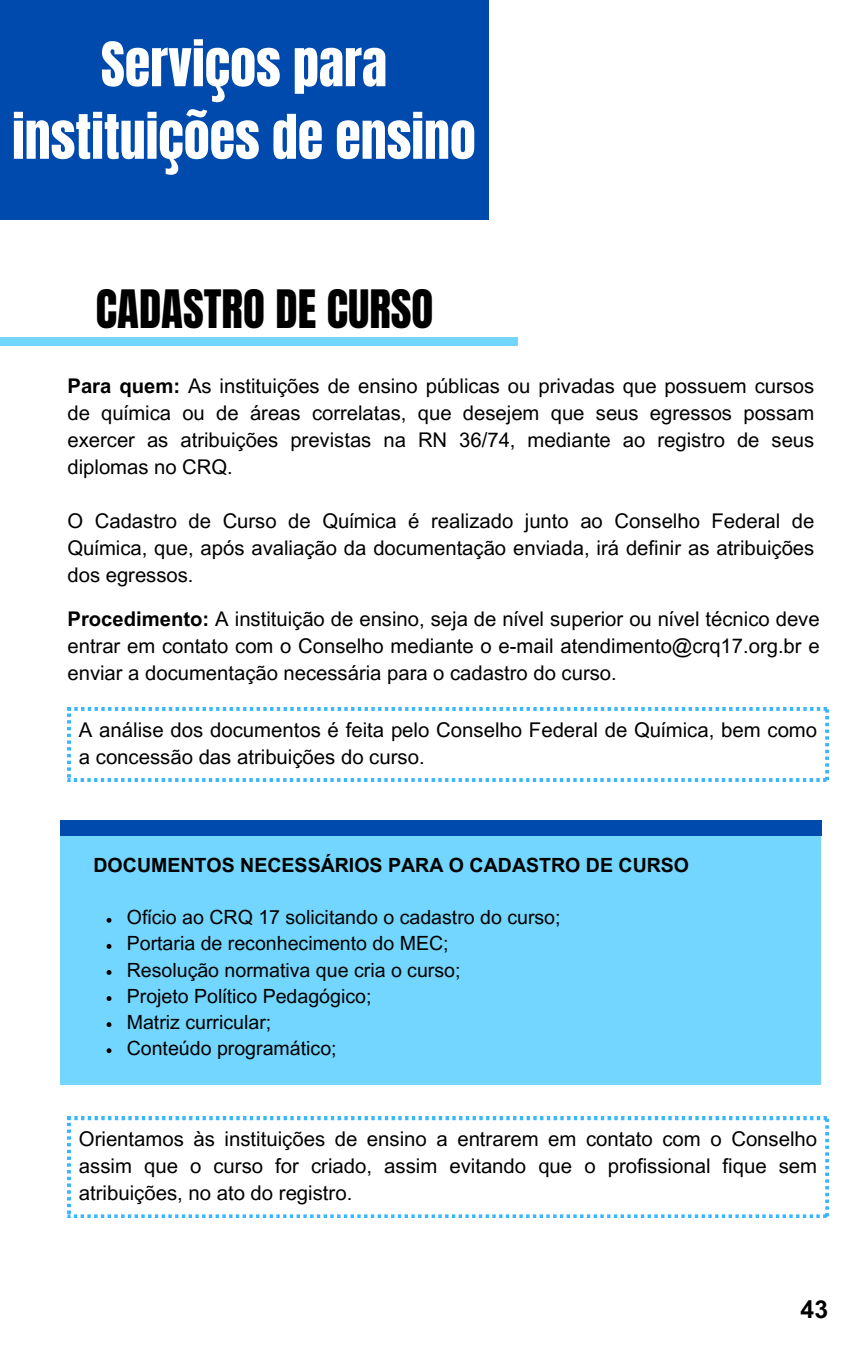
<style>
.page{position:relative;width:864px;height:1350px;background:#fff}
.page>*{position:absolute;margin:0;border:0;box-sizing:border-box;transform-origin:0 0}
.t1{font:51.98px/72.5px "Anton";color:#fff;text-align:center}
.t2{font:45px "Anton";color:#000}
.t3{font:700 24.75px "Arial MT Pro";color:#000}
.t4{font:20.25px/27px "Arial MT Pro";color:#000;text-align:justify}
.t5{font:19.57px "Arial MT Pro";color:#000}
.t6{font:700 19.57px "Arial MT Pro";color:#000}
.s1{font-weight:700}
</style>
<div class="page">
<div style="left:0;top:0;width:489px;height:220px;background:#004aad"></div>
<div style="left:0;top:337px;width:518px;height:9px;background:#72d6fe"></div>
<div style="left:60px;top:836px;width:761px;height:249px;background:#72d6fe"></div>
<div style="left:60px;top:820px;width:762px;height:15px;background:#004aad"></div>
<svg style="left:107px;top:918px;width:4px;height:5px"></svg>
<svg style="left:107px;top:944px;width:4px;height:5px"></svg>
<svg style="left:107px;top:970px;width:4px;height:5px"></svg>
<svg style="left:107px;top:996px;width:4px;height:5px"></svg>
<svg style="left:107px;top:1022px;width:4px;height:5px"></svg>
<svg style="left:107px;top:1048px;width:4px;height:5px"></svg>
<svg style="left:68px;top:708px;width:761px;height:73px"></svg>
<svg style="left:68px;top:1117px;width:761px;height:101px"></svg>
<h2 class="t1" style="left:12px;top:29px;width:465px">Serviços para instituições de ensino</h2>
<h1 class="t2" style="left:96px;top:277px;width:339px">CADASTRO DE CURSO</h1>
<p class="t4" style="left:68px;top:375px;width:748px"><span class="s1">Para quem:</span> As instituições de ensino públicas ou privadas que possuem cursos de química ou de áreas correlatas, que desejem que seus egressos possam exercer as atribuições previstas na RN 36/74, mediante ao registro de seus diplomas no CRQ.</p>
<p class="t4" style="left:68px;top:510px;width:748px">O Cadastro de Curso de Química é realizado junto ao Conselho Federal de Química, que, após avaliação da documentação enviada, irá definir as atribuições dos egressos.</p>
<p class="t4" style="left:68px;top:608px;width:754px"><span class="s1">Procedimento:</span> A instituição de ensino, seja de nível superior ou nível técnico deve entrar em contato com o Conselho mediante o e-mail atendimento@crq17.org.br e enviar a documentação necessária para o cadastro do curso.</p>
<p class="t4" style="left:79px;top:719px;width:740px">A análise dos documentos é feita pelo Conselho Federal de Química, bem como a concessão das atribuições do curso.</p>
<p class="t6" style="left:94px;top:858px;width:597px">DOCUMENTOS NECESSÁRIOS PARA O CADASTRO DE CURSO</p>
<h3 class="t5" style="left:127px;top:910px;width:435px">Ofício ao CRQ 17 solicitando o cadastro do curso;</h3>
<p class="t5" style="left:127px;top:936px;width:323px">Portaria de reconhecimento do MEC;</p>
<p class="t5" style="left:127px;top:962px;width:335px">Resolução normativa que cria o curso;</p>
<p class="t5" style="left:127px;top:988px;width:246px">Projeto Político Pedagógico;</p>
<p class="t5" style="left:127px;top:1014px;width:146px">Matriz curricular;</p>
<p class="t5" style="left:127px;top:1041px;width:211px">Conteúdo programático;</p>
<p class="t4" style="left:79px;top:1128px;width:740px">Orientamos às instituições de ensino a entrarem em contato com o Conselho assim que o curso for criado, assim evitando que o profissional fique sem atribuições, no ato do registro.</p>
<p class="t3" style="left:801px;top:1300px;width:29px">43</p>
</div>
